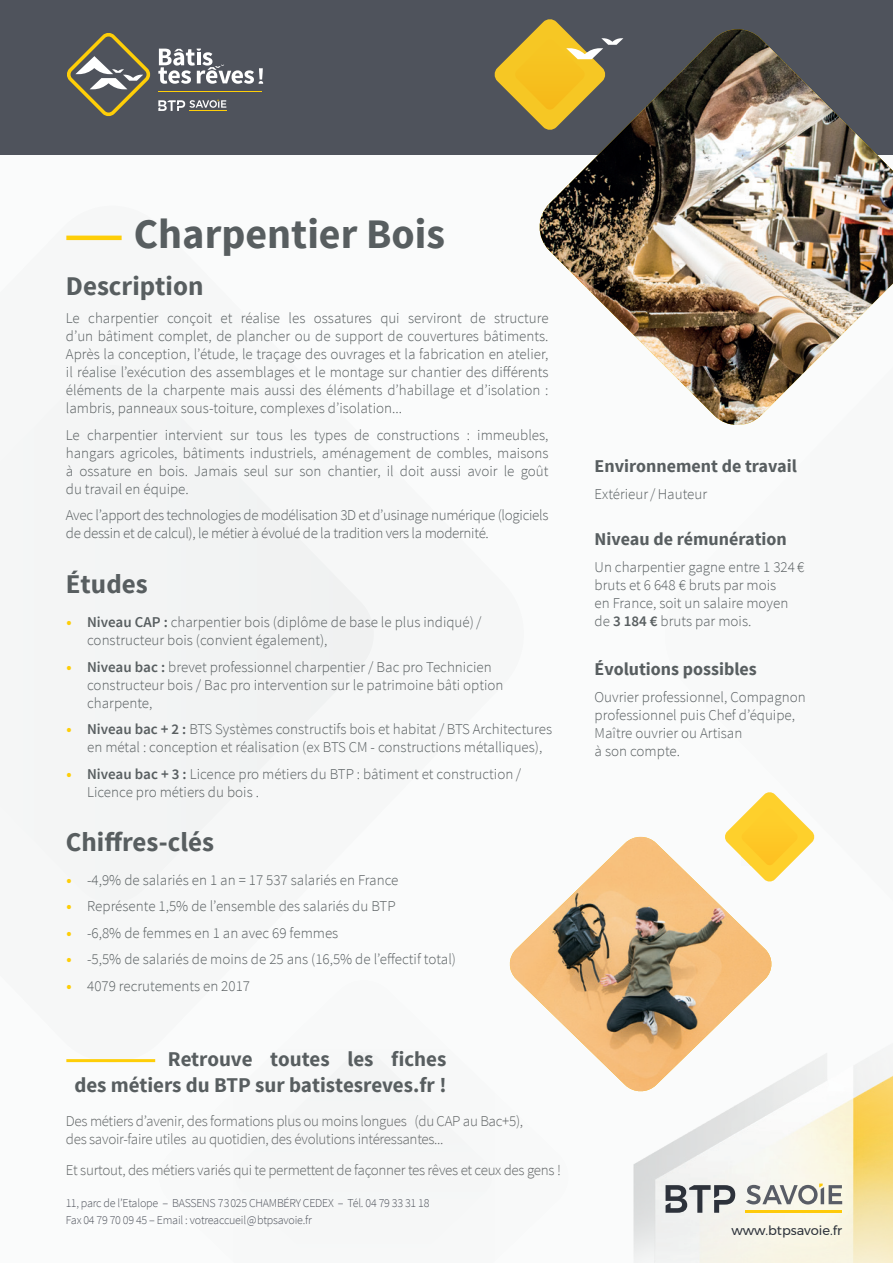
<style>
.page{position:relative;width:893px;height:1263px;background:#f5f7f7}
.page>*{position:absolute;margin:0;border:0;box-sizing:border-box;transform-origin:0 0}
.t1{font:700 42px "Source Sans Pro";color:#585e60}
.t2{font:700 27px "Source Sans Pro";color:#585e60}
.t3{font:700 21px/25.2px "Source Sans Pro";color:#585e60;text-align:right}
.t4{font:700 18px "Source Sans Pro";color:#585e60}
.t5{font:300 15px/18px "Source Sans Pro";color:#585e60}
.t6{font:300 15px/18px "Source Sans Pro";letter-spacing:-.02em;color:#5f6364}
.t7{font:300 15px/18px "Source Sans Pro";letter-spacing:-.02em;color:#585e60}
.t8{font:700 15px/26.5px "Source Sans Pro";color:#fece08;text-align:justify}
.t9{font:13.05px "Montserrat";color:#2d323b}
.t10{font:300 12px/17.4px "Source Sans Pro";letter-spacing:-.02em;color:#4f535c}
.s1{font-weight:600}
</style>
<div class="page">
<div style="left:0;top:0;width:893px;height:154px;background:#4f535c"></div>
<hr style="left:66px;top:236px;width:56px;height:4px;background:#fece08">
<hr style="left:66px;top:1059px;width:89px;height:3px;background:#fece08">
<svg style="left:67px;top:33px;width:196px;height:83px"></svg>
<img style="left:633px;top:1070px;width:260px;height:193px">
<hr style="left:746px;top:1210px;width:96px;height:3px;background:#feca0a">
<svg style="left:666px;top:1185px;width:69px;height:28px"></svg>
<svg style="left:746px;top:1183px;width:96px;height:21px"></svg>
<img style="left:538px;top:29px;width:355px;height:393px">
<svg style="left:494px;top:19px;width:129px;height:112px"></svg>
<svg style="left:724px;top:363px;width:169px;height:518px"></svg>
<img style="left:509px;top:837px;width:264px;height:254px">
<h1 class="t1" style="left:134px;top:207px;width:313px">Charpentier Bois</h1>
<h2 class="t2" style="left:66px;top:268px;width:139px">Description</h2>
<p class="t5" style="left:66px;top:309px;width:484px;text-align:justify">Le charpentier conçoit et réalise les ossatures qui serviront de structure d’un bâtiment complet, de plancher ou de support de couvertures bâtiments.<br>Après la conception, l’étude, le traçage des ouvrages et la fabrication en atelier, il réalise l’exécution des assemblages et le montage sur chantier des différents éléments de la charpente mais aussi des éléments d’habillage et d’isolation : lambris, panneaux sous-toiture, complexes d’isolation...</p>
<p class="t5" style="left:66px;top:426px;width:484px;text-align:justify">Le charpentier intervient sur tous les types de constructions : immeubles, hangars agricoles, bâtiments industriels, aménagement de combles, maisons à ossature en bois. Jamais seul sur son chantier, il doit aussi avoir le goût du travail en équipe.</p>
<p class="t7" style="left:66px;top:506px;width:484px">Avec l’apport des technologies de modélisation 3D et d’usinage numérique (logiciels de dessin et de calcul), le métier à évolué de la tradition vers la modernité.</p>
<h2 class="t2" style="left:66px;top:567px;width:83px">Études</h2>
<p class="t8" style="left:66px;top:610px;width:7px">•</p>
<p class="t8" style="left:66px;top:654px;width:7px">•</p>
<p class="t8" style="left:66px;top:717px;width:7px">•</p>
<p class="t8" style="left:66px;top:761px;width:7px">•</p>
<p class="t5" style="left:87px;top:613px;width:396px"><span class="s1">Niveau CAP :</span> charpentier bois (diplôme de base le plus indiqué) / constructeur bois (convient également),</p>
<p class="t5" style="left:87px;top:658px;width:418px"><span class="s1">Niveau bac :</span> brevet professionnel charpentier / Bac pro Technicien constructeur bois / Bac pro intervention sur le patrimoine bâti option charpente,</p>
<p class="t5" style="left:87px;top:720px;width:466px"><span class="s1">Niveau bac + 2 :</span> BTS Systèmes constructifs bois et habitat / BTS Architectures en métal : conception et réalisation (ex BTS CM - constructions métalliques),</p>
<p class="t5" style="left:87px;top:765px;width:435px"><span class="s1">Niveau bac + 3 :</span> Licence pro métiers du BTP : bâtiment et construction /<br>Licence pro métiers du bois .</p>
<h2 class="t2" style="left:66px;top:824px;width:150px">Chiffres-clés</h2>
<p class="t8" style="left:66px;top:867px;width:7px">• • • • •</p>
<p class="t5" style="left:87px;top:866px;width:370px;line-height:26.5px">-4,9% de salariés en 1 an = 17 537 salariés en France Représente 1,5% de l’ensemble des salariés du BTP<br>-6,8% de femmes en 1 an avec 69 femmes<br>-5,5% de salariés de moins de 25 ans (16,5% de l’effectif total)<br>4079 recrutements en 2017</p>
<h3 class="t3" style="left:74px;top:1047px;width:374px">Retrouve toutes les fiches<br>des métiers du BTP sur batistesreves.fr !</h3>
<p class="t6" style="left:66px;top:1112px;width:459px">Des métiers d’avenir, des formations plus ou moins longues (du CAP au Bac+5), des savoir-faire utiles au quotidien, des évolutions intéressantes...</p>
<p class="t6" style="left:66px;top:1161px;width:496px">Et surtout, des métiers variés qui te permettent de façonner tes rêves et ceux des gens !</p>
<p class="t10" style="left:66px;top:1194px;width:365px">11, parc de l’Etalope – BASSENS 73025 CHAMBÉRY CEDEX – Tél. 04 79 33 31 18<br>Fax 04 79 70 09 45 – Email : votreaccueil@btpsavoie.fr</p>
<p class="t4" style="left:595px;top:455px;width:204px">Environnement de travail</p>
<p class="t5" style="left:595px;top:485px;width:114px">Extérieur / Hauteur</p>
<p class="t4" style="left:595px;top:528px;width:194px">Niveau de rémunération</p>
<p class="t5" style="left:595px;top:558px;width:211px">Un charpentier gagne entre 1 324 € bruts et 6 648 € bruts par mois<br>en France, soit un salaire moyen de <span class="s1">3 184 €</span> bruts par mois.</p>
<p class="t4" style="left:595px;top:657px;width:164px">Évolutions possibles</p>
<p class="t5" style="left:595px;top:688px;width:213px">Ouvrier professionnel, Compagnon professionnel puis Chef d’équipe,<br>Maître ouvrier ou Artisan<br>à son compte.</p>
<p class="t9" style="left:731px;top:1221px;width:112px">www.btpsavoie.fr</p>
</div>
